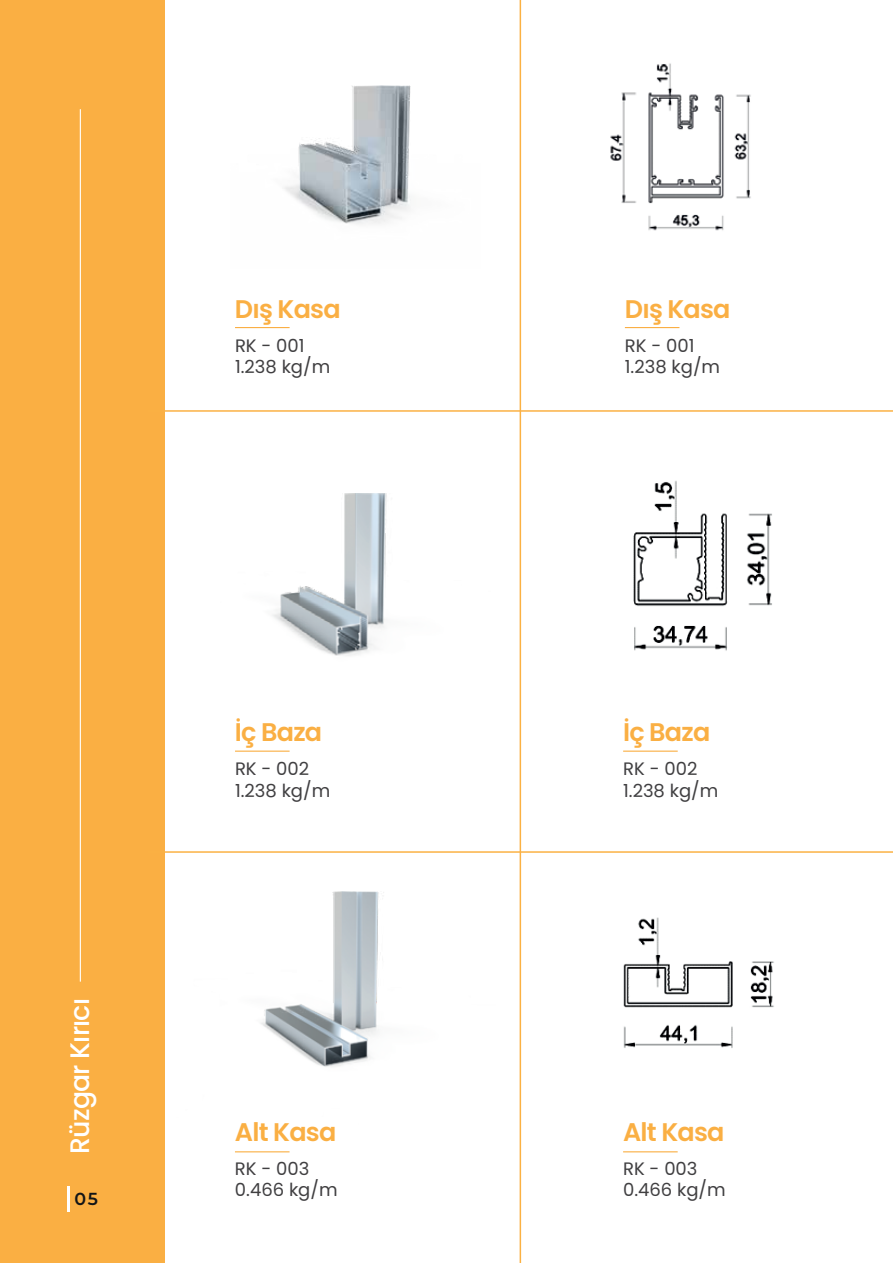
<style>
.page{position:relative;width:893px;height:1263px;background:#fff}
.page>*{position:absolute;margin:0;border:0;box-sizing:border-box;transform-origin:0 0}
.t1{font:500 26.85px "Poppins";letter-spacing:-.03em;color:#fff}
.t2{font:600 25.5px "Poppins";letter-spacing:-.03em;color:#faaf43}
.t3{font:18px/21.6px "Poppins";color:#403f41}
.t4{font:600 17.4px "Montserrat";color:#121517}
</style>
<div class="page">
<img style="left:623px;top:917px;width:151px;height:131px">
<hr style="left:623px;top:1151px;width:55px;height:1px;background:#faaf43">
<img style="left:610px;top:63px;width:141px;height:168px">
<hr style="left:625px;top:327px;width:54px;height:1px;background:#faaf43">
<img style="left:633px;top:481px;width:139px;height:170px">
<hr style="left:623px;top:750px;width:55px;height:2px;background:#faaf43">
<img style="left:261px;top:892px;width:123px;height:175px">
<hr style="left:235px;top:1151px;width:55px;height:1px;background:#faaf43">
<img style="left:284px;top:85px;width:127px;height:140px">
<hr style="left:235px;top:327px;width:55px;height:1px;background:#faaf43">
<img style="left:272px;top:494px;width:115px;height:162px">
<hr style="left:235px;top:750px;width:55px;height:2px;background:#faaf43">
<div style="left:0;top:0;width:165px;height:1263px;background:#faaf43"></div>
<hr style="left:80px;top:109px;width:1px;height:873px;background:#fff">
<hr style="left:67px;top:1187px;width:2px;height:25px;background:#fff">
<hr style="left:148px;top:410px;width:745px;height:2px;background:#fbb143">
<hr style="left:148px;top:851px;width:745px;height:2px;background:#fbb143">
<hr style="left:520px;top:0;width:1px;height:1263px;background:#fbb143">
<h1 class="t1" style="left:64px;top:1154px;width:157px;rotate:-90deg">Rüzgar Kırıcı</h1>
<p class="t4" style="left:74px;top:1186px;width:25px">05</p>
<h2 class="t2" style="left:235px;top:294px;width:107px">Dış Kasa</h2>
<p class="t3" style="left:235px;top:335px;width:97px">RK - 001<br>1.238 kg/m</p>
<h2 class="t2" style="left:235px;top:718px;width:89px">İç Baza</h2>
<p class="t3" style="left:235px;top:758px;width:97px">RK - 002<br>1.238 kg/m</p>
<h2 class="t2" style="left:235px;top:1117px;width:103px">Alt Kasa</h2>
<p class="t3" style="left:235px;top:1157px;width:104px">RK - 003<br>0.466 kg/m</p>
<h2 class="t2" style="left:625px;top:294px;width:107px">Dış Kasa</h2>
<p class="t3" style="left:625px;top:335px;width:97px">RK - 001<br>1.238 kg/m</p>
<h2 class="t2" style="left:623px;top:718px;width:89px">İç Baza</h2>
<p class="t3" style="left:623px;top:758px;width:97px">RK - 002<br>1.238 kg/m</p>
<h2 class="t2" style="left:623px;top:1117px;width:103px">Alt Kasa</h2>
<p class="t3" style="left:623px;top:1157px;width:104px">RK - 003<br>0.466 kg/m</p>
</div>
